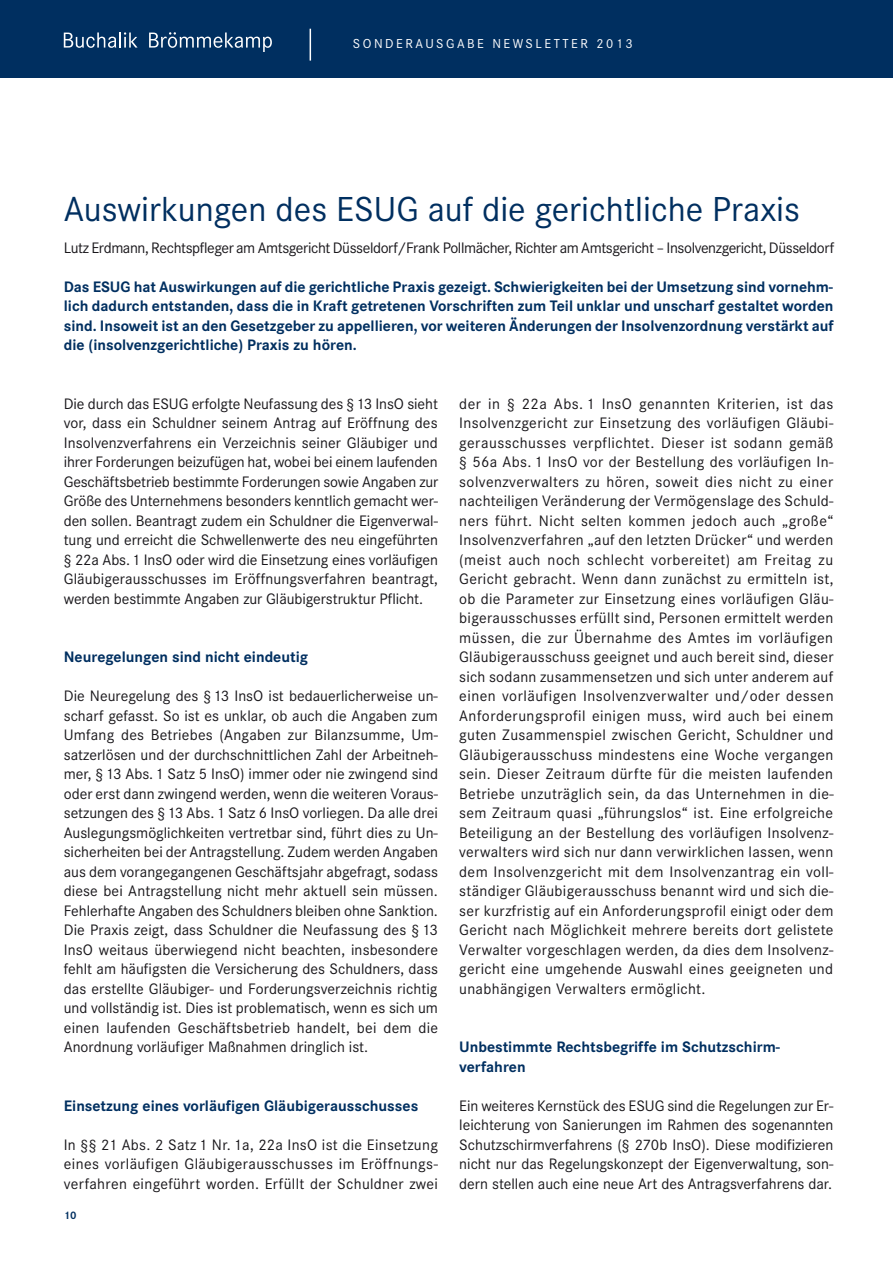
<style>
.page{position:relative;width:893px;height:1263px;background:#fff}
.page>*{position:absolute;margin:0;border:0;box-sizing:border-box;transform-origin:0 0}
.t1{font:36px "Corporate S";color:#002f60}
.t2{font:15.75px/19.5px "Corporate S";color:#19171b;text-align:justify}
.t3{font:700 15.75px/19.5px "Corporate S";color:#002f60}
.t4{font:15.75px "Corporate S";letter-spacing:-.025em;color:#19171b}
.t5{font:13.5px "Corporate S";letter-spacing:.185em;color:#fff}
.t6{font:700 11.25px "Corporate S";color:#002f60}
</style>
<div class="page">
<div style="left:0;top:0;width:893px;height:78px;background:#002f60"></div>
<hr style="left:310px;top:29px;width:1px;height:32px;background:#fff">
<svg style="left:64px;top:32px;width:74px;height:16px"></svg>
<svg style="left:149px;top:32px;width:123px;height:20px"></svg>
<p class="t5" style="left:353px;top:36px;width:281px">SONDERAUSGABE NEWSLETTER 2013</p>
<h1 class="t1" style="left:64px;top:190px;width:738px">Auswirkungen des ESUG auf die gerichtliche Praxis</h1>
<p class="t4" style="left:64px;top:239px;width:772px">Lutz Erdmann, Rechtspfleger am Amtsgericht Düsseldorf/Frank Pollmächer, Richter am Amtsgericht – Insolvenzgericht, Düsseldorf</p>
<p class="t3" style="left:64px;top:277px;width:771px;text-align:justify">Das ESUG hat Auswirkungen auf die gerichtliche Praxis gezeigt. Schwierigkeiten bei der Umsetzung sind vornehm&shy;lich dadurch entstanden, dass die in Kraft getretenen Vorschriften zum Teil unklar und unscharf gestaltet worden sind. Insoweit ist an den Gesetzgeber zu appellieren, vor weiteren Änderungen der Insolvenzordnung verstärkt auf die (insolvenzgerichtliche) Praxis zu hören.</p>
<p class="t2" style="left:64px;top:394px;width:376px">Die durch das ESUG erfolgte Neufassung des § 13 InsO sieht vor, dass ein Schuldner seinem Antrag auf Eröffnung des Insolvenzverfahrens ein Verzeichnis seiner Gläubiger und ihrer Forderungen beizufügen hat, wobei bei einem laufenden Geschäftsbetrieb bestimmte Forderungen sowie Angaben zur Größe des Unternehmens besonders kenntlich gemacht wer&shy;den sollen. Beantragt zudem ein Schuldner die Eigenverwal&shy;tung und erreicht die Schwellenwerte des neu eingeführten § 22a Abs. 1 InsO oder wird die Einsetzung eines vorläufigen Gläubigerausschusses im Eröffnungsverfahren beantragt, werden bestimmte Angaben zur Gläubigerstruktur Pflicht.</p>
<p class="t3" style="left:64px;top:647px;width:246px">Neuregelungen sind nicht eindeutig</p>
<p class="t2" style="left:64px;top:686px;width:376px">Die Neuregelung des § 13 InsO ist bedauerlicherweise un&shy;scharf gefasst. So ist es unklar, ob auch die Angaben zum Umfang des Betriebes (Angaben zur Bilanzsumme, Um&shy;satzerlösen und der durchschnittlichen Zahl der Arbeitneh&shy;mer, § 13 Abs. 1 Satz 5 InsO) immer oder nie zwingend sind oder erst dann zwingend werden, wenn die weiteren Voraus&shy;setzungen des § 13 Abs. 1 Satz 6 InsO vorliegen. Da alle drei Aus legungsmöglichkeiten vertretbar sind, führt dies zu Un&shy;sicherheiten bei der Antragstellung. Zudem werden Angaben aus dem vorangegangenen Geschäftsjahr abgefragt, sodass diese bei Antragstellung nicht mehr aktuell sein müssen.<br>Fehlerhafte Angaben des Schuldners bleiben ohne Sanktion.<br>Die Praxis zeigt, dass Schuldner die Neufassung des § 13<br>InsO weitaus überwiegend nicht beachten, insbesondere fehlt am häufigsten die Versicherung des Schuldners, dass das erstellte Gläubiger- und Forderungsverzeichnis richtig und vollständig ist. Dies ist problematisch, wenn es sich um einen laufenden Geschäftsbetrieb handelt, bei dem die Anordnung vorläufiger Maßnahmen dringlich ist.</p>
<p class="t3" style="left:64px;top:1096px;width:356px">Einsetzung eines vorläufigen Gläubigerausschusses</p>
<p class="t2" style="left:64px;top:1135px;width:376px">In §§ 21 Abs. 2 Satz 1 Nr. 1a, 22a InsO ist die Einsetzung eines vorläufigen Gläubigerausschusses im Eröffnungs&shy;verfahren eingeführt worden. Erfüllt der Schuldner zwei</p>
<p class="t6" style="left:64px;top:1209px;width:14px">10</p>
<p class="t2" style="left:459px;top:394px;width:376px">der in § 22a Abs. 1 InsO genannten Kriterien, ist das Insolvenzgericht zur Einsetzung des vorläufigen Gläubi&shy;gerausschusses verpflichtet. Dieser ist sodann gemäß § 56a Abs. 1 InsO vor der Bestellung des vorläufigen In&shy;solvenzverwalters zu hören, soweit dies nicht zu einer nachteiligen Veränderung der Vermögenslage des Schuld&shy;ners führt. Nicht selten kommen jedoch auch „große“ Insolvenzverfahren „auf den letzten Drücker“ und werden (meist auch noch schlecht vorbereitet) am Freitag zu Gericht gebracht. Wenn dann zunächst zu ermitteln ist, ob die Parameter zur Einsetzung eines vorläufigen Gläu&shy;bigerausschusses erfüllt sind, Personen ermittelt werden müssen, die zur Übernahme des Amtes im vorläufigen Gläubigerausschuss geeignet und auch bereit sind, dieser sich sodann zusammensetzen und sich unter anderem auf einen vorläufigen Insolvenzverwalter und/oder dessen Anforderungsprofil einigen muss, wird auch bei einem guten Zusammenspiel zwischen Gericht, Schuldner und Gläubigerausschuss mindestens eine Woche vergangen sein. Dieser Zeitraum dürfte für die meisten laufenden Betriebe unzuträglich sein, da das Unternehmen in die&shy;sem Zeitraum quasi „führungslos“ ist. Eine erfolgreiche Beteiligung an der Bestellung des vorläufigen Insolvenz&shy;verwalters wird sich nur dann verwirklichen lassen, wenn dem Insolvenzgericht mit dem Insolvenzantrag ein voll&shy;ständiger Gläubigerausschuss benannt wird und sich die&shy;ser kurzfristig auf ein Anforderungsprofil einigt oder dem Gericht nach Möglichkeit mehrere bereits dort gelistete Verwalter vorgeschlagen werden, da dies dem Insolvenz&shy;gericht eine umgehende Auswahl eines geeigneten und unabhängigen Verwalters ermöglicht.</p>
<p class="t3" style="left:459px;top:1037px;width:322px">Unbestimmte Rechtsbegriffe im Schutzschirm&shy;verfahren</p>
<p class="t2" style="left:459px;top:1096px;width:376px">Ein weiteres Kernstück des ESUG sind die Regelungen zur Er&shy;leichterung von Sanierungen im Rahmen des soge nannten Schutzschirmverfahrens (§ 270b InsO). Diese modifizieren nicht nur das Regelungskonzept der Eigenverwaltung, son&shy;dern stellen auch eine neue Art des Antragsverfahrens dar.</p>
</div>
